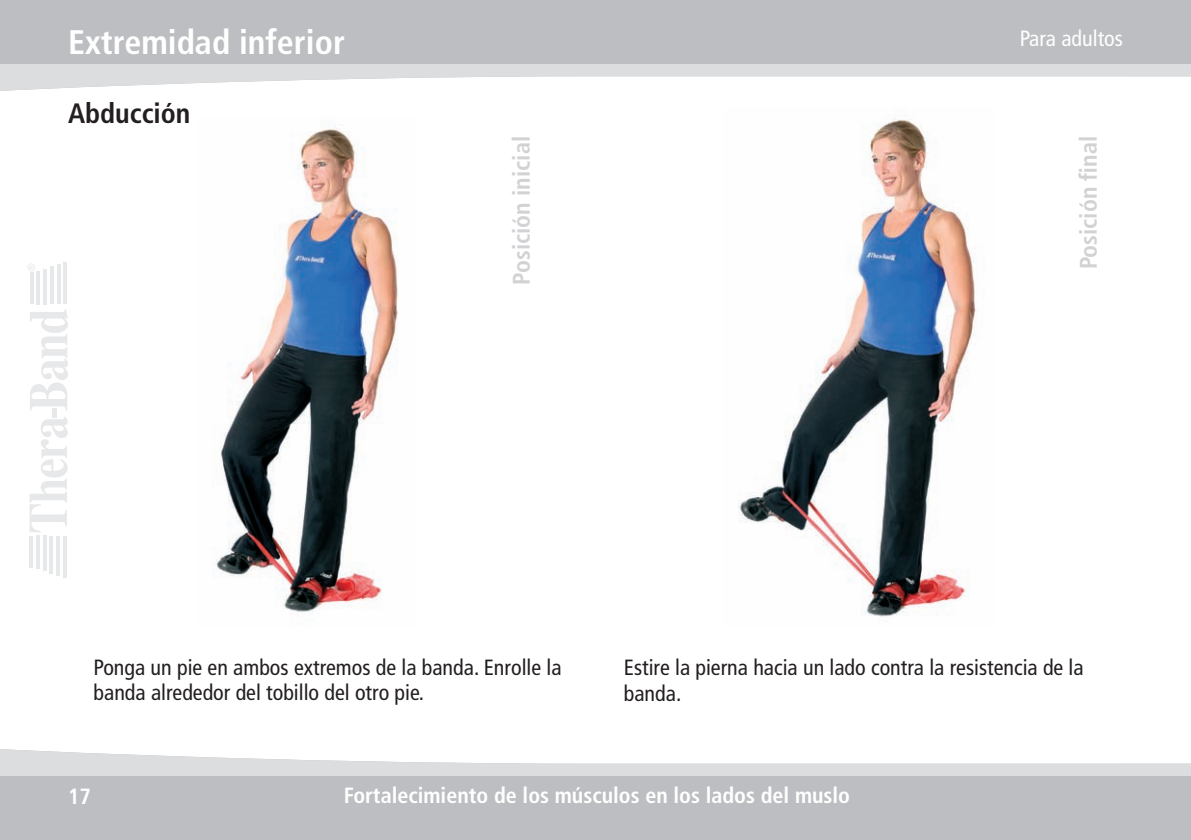
<style>
.page{position:relative;width:1191px;height:840px;background:#fff}
.page>*{position:absolute;margin:0;border:0;box-sizing:border-box;transform-origin:0 0}
.t1{font:700 condensed 34px "Frutiger";color:#fff}
.t2{font:700 condensed 28px "Frutiger";color:#231f20}
.t3{font:700 condensed 24px "Frutiger";color:#d1d2d4}
.t4{font:condensed 22px/25.4px "Frutiger";color:#231f20}
.t5{font:700 condensed 22px "Frutiger";color:#fff}
.t6{font:condensed 22px "Frutiger";color:#fff}
</style>
<div class="page">
<img style="left:738px;top:118px;width:239px;height:499px">
<img style="left:216px;top:128px;width:182px;height:486px">
<div style="left:0;top:0;width:1191px;height:64px;background:#bdbec1"></div>
<svg style="left:0;top:64px;width:1191px;height:27px;fill:#dcdddf"></svg>
<div style="left:0;top:775px;width:1191px;height:64px;background:#bdbec1"></div>
<svg style="left:0;top:749px;width:1191px;height:26px;fill:#dcdddf"></svg>
<hr style="left:63px;top:535px;width:4px;height:42px;background:#e7e8e9">
<hr style="left:29px;top:535px;width:4px;height:32px;background:#e7e8e9">
<hr style="left:36px;top:535px;width:4px;height:33px;background:#e7e8e9">
<hr style="left:43px;top:535px;width:4px;height:35px;background:#e7e8e9">
<hr style="left:49px;top:535px;width:4px;height:38px;background:#e7e8e9">
<hr style="left:56px;top:535px;width:4px;height:40px;background:#e7e8e9">
<hr style="left:63px;top:262px;width:4px;height:42px;background:#e7e8e9">
<hr style="left:30px;top:273px;width:3px;height:31px;background:#e7e8e9">
<hr style="left:36px;top:271px;width:4px;height:33px;background:#e7e8e9">
<hr style="left:43px;top:269px;width:4px;height:35px;background:#e7e8e9">
<hr style="left:50px;top:266px;width:4px;height:38px;background:#e7e8e9">
<hr style="left:57px;top:264px;width:3px;height:40px;background:#e7e8e9">
<svg style="left:27px;top:263px;width:8px;height:8px"></svg>
<svg style="left:30px;top:416px;width:38px;height:116px"></svg>
<svg style="left:30px;top:309px;width:38px;height:101px"></svg>
<hr style="left:52px;top:407px;width:4px;height:10px;background:#e7e8e9">
<h1 class="t1" style="left:68px;top:28px;width:278px">Extremidad inferior</h1>
<p class="t6" style="left:1019px;top:29px;width:105px">Para adultos</p>
<p class="t2" style="left:68px;top:102px;width:124px">Abducción</p>
<p class="t3" style="left:512px;top:284px;width:150px;rotate:-90deg">Posición inicial</p>
<p class="t3" style="left:1079px;top:269px;width:134px;rotate:-90deg">Posición final</p>
<p class="t4" style="left:94px;top:656px;width:469px">Ponga un pie en ambos extremos de la banda. Enrolle la banda alrededor del tobillo del otro pie.</p>
<p class="t4" style="left:624px;top:656px;width:461px">Estire la pierna hacia un lado contra la resistencia de la banda.</p>
<p class="t5" style="left:68px;top:786px;width:24px">17</p>
<p class="t5" style="left:344px;top:786px;width:508px">Fortalecimiento de los músculos en los lados del muslo</p>
</div>
